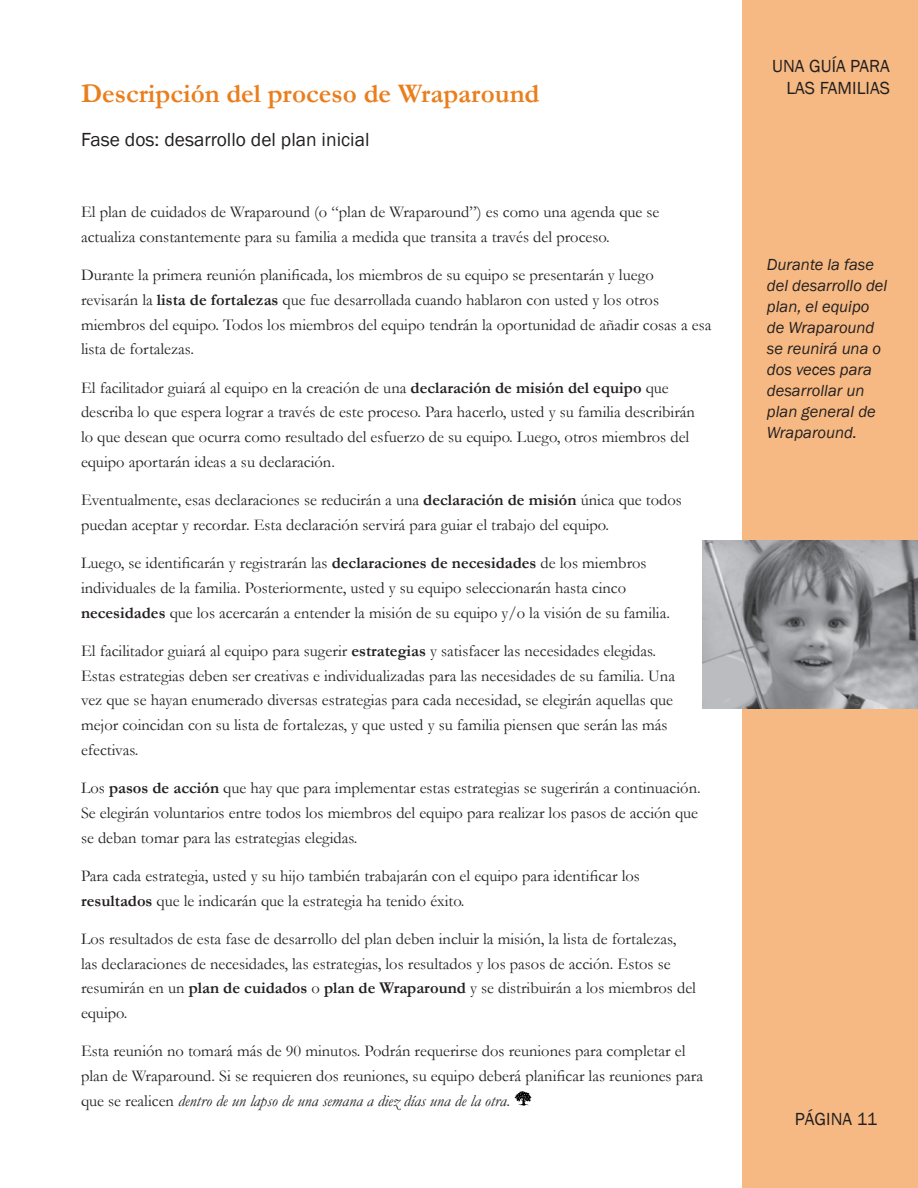
<style>
.page{position:relative;width:918px;height:1188px;background:#fff}
.page>*{position:absolute;margin:0;border:0;box-sizing:border-box;transform-origin:0 0}
.Subhead_1{font:700 27px "Garamond";color:#ea7e1d}
.sidebar_text{font:19.5px "Franklin Gothic";color:#231f20}
.t1{font:18px/21.6px "Franklin Gothic";color:#231f20;text-align:right}
.body_copy{font:16.5px/24.8px "Garamond";color:#231f20}
.sidebar_text-2{font:italic 16.5px/21px "Franklin Gothic";color:#231f20}
.s1{font-weight:700}
.s2{font-style:italic}
</style>
<div class="page">
<div style="left:742px;top:0;width:176px;height:1188px;background:#f6b983"></div>
<img style="left:702px;top:540px;width:216px;height:169px">
<svg style="left:514px;top:1091px;width:18px;height:15px"></svg>
<p class="Subhead_1" style="left:81px;top:75px;width:460px">Descripción del proceso de Wraparound</p>
<p class="sidebar_text" style="left:81px;top:128px;width:290px">Fase dos: desarrollo del plan inicial</p>
<p class="body_copy" style="left:81px;top:199px;width:580px">El plan de cuidados de Wraparound (o “plan de Wraparound”) es como una agenda que se actualiza constantemente para su familia a medida que transita a través del proceso.</p>
<p class="body_copy" style="left:81px;top:262px;width:632px">Durante la primera reunión planificada, los miembros de su equipo se presentarán y luego revisarán la <span class="s1">lista de fortalezas</span> que fue desarrollada cuando hablaron con usted y los otros miembros del equipo. Todos los miembros del equipo tendrán la oportunidad de añadir cosas a esa lista de fortalezas.</p>
<p class="body_copy" style="left:81px;top:375px;width:615px">El facilitador guiará al equipo en la creación de una <span class="s1">declaración de misión del equipo</span> que describa lo que espera lograr a través de este proceso. Para hacerlo, usted y su familia describirán lo que desean que ocurra como resultado del esfuerzo de su equipo. Luego, otros miembros del equipo aportarán ideas a su declaración.</p>
<p class="body_copy" style="left:81px;top:487px;width:602px">Eventualmente, esas declaraciones se reducirán a una <span class="s1">declaración de misión</span> única que todos puedan aceptar y recordar. Esta declaración servirá para guiar el trabajo del equipo.</p>
<p class="body_copy" style="left:81px;top:550px;width:591px">Luego, se identificarán y registrarán las <span class="s1">declaraciones de necesidades</span> de los miembros individuales de la familia. Posteriormente, usted y su equipo seleccionarán hasta cinco <span class="s1">necesidades</span> que los acercarán a entender la misión de su equipo y/o la visión de su familia.</p>
<p class="body_copy" style="left:81px;top:638px;width:596px">El facilitador guiará al equipo para sugerir <span class="s1">estrategias</span> y satisfacer las necesidades elegidas.<br>Estas estrategias deben ser creativas e individualizadas para las necesidades de su familia. Una vez que se hayan enumerado diversas estrategias para cada necesidad, se elegirán aquellas que mejor coincidan con su lista de fortalezas, y que usted y su familia piensen que serán las más efectivas.</p>
<p class="body_copy" style="left:81px;top:775px;width:621px">Los <span class="s1">pasos de acción</span> que hay que para implementar estas estrategias se sugerirán a continuación.<br>Se elegirán voluntarios entre todos los miembros del equipo para realizar los pasos de acción que se deban tomar para las estrategias elegidas.</p>
<p class="body_copy" style="left:81px;top:863px;width:560px">Para cada estrategia, usted y su hijo también trabajarán con el equipo para identificar los <span class="s1">resultados</span> que le indicarán que la estrategia ha tenido éxito.</p>
<p class="body_copy" style="left:81px;top:926px;width:617px">Los resultados de esta fase de desarrollo del plan deben incluir la misión, la lista de fortalezas, las declaraciones de necesidades, las estrategias, los resultados y los pasos de acción. Estos se resumirán en un <span class="s1">plan de cuidados</span> o <span class="s1">plan de Wraparound</span> y se distribuirán a los miembros del equipo.</p>
<p class="body_copy" style="left:81px;top:1038px;width:624px">Esta reunión no tomará más de 90 minutos. Podrán requerirse dos reuniones para completar el plan de Wraparound. Si se requieren dos reuniones, su equipo deberá planificar las reuniones para que se realicen <span class="s2">dentro de un lapso de una semana a diez días una de la otra</span>.</p>
<p class="t1" style="left:772px;top:56px;width:119px">UNA GUÍA PARA<br>LAS FAMILIAS</p>
<p class="sidebar_text-2" style="left:767px;top:254px;width:122px">Durante la fase del desarrollo del plan, el equipo de Wraparound se reunirá una o dos veces para desarrollar un plan general de<br>Wraparound.</p>
<p class="t1" style="left:795px;top:1109px;width:84px">PÁGINA 11</p>
</div>
